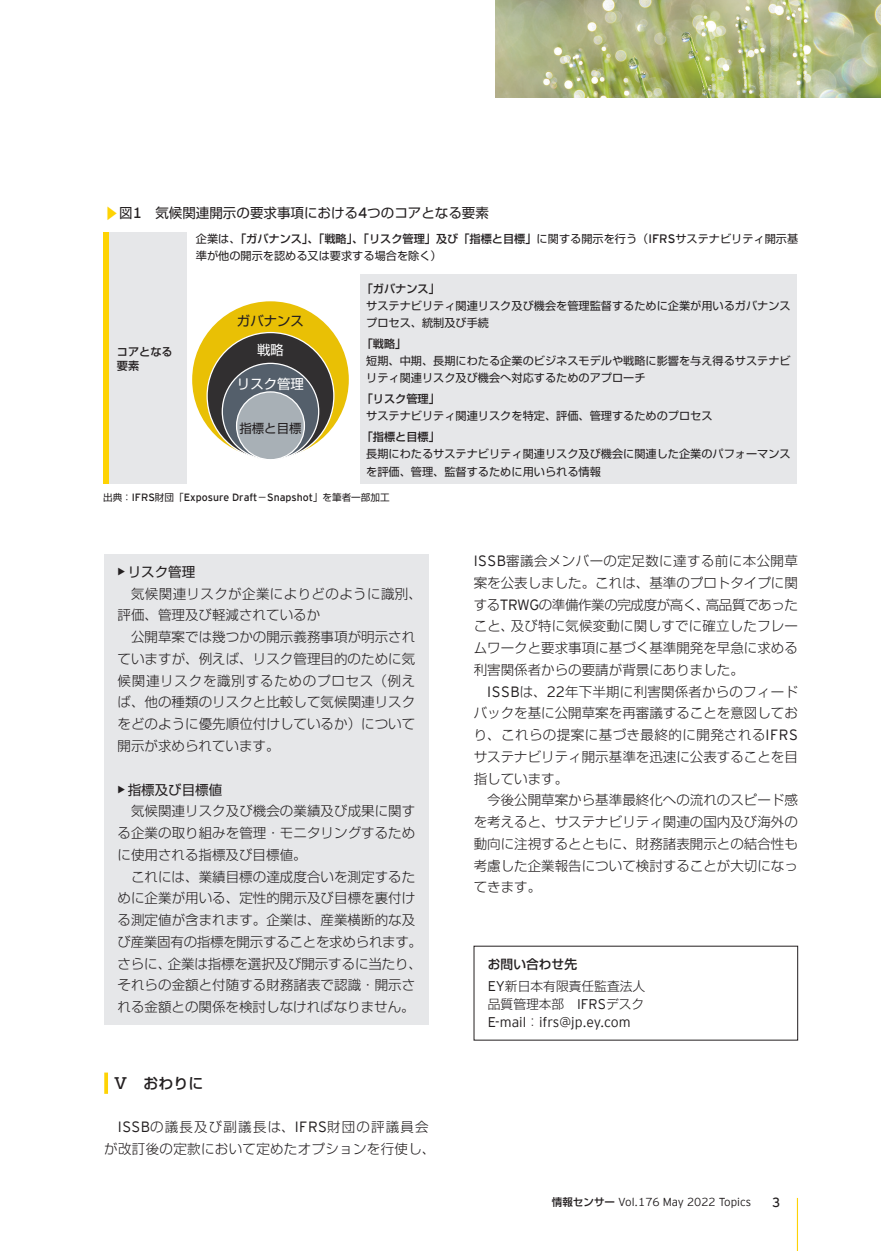
<style>
.page{position:relative;width:881px;height:1251px;background:#fff}
.page>*{position:absolute;margin:0;border:0;box-sizing:border-box;transform-origin:0 0}
.t1{font:500 15px "Shin Go Pro";color:#231f20}
.t2{font:300 13.95px "EY Interstate";color:#231f20}
.t3{font:300 13.5px/21.8px "Shin Go Pro";color:#231f20;text-align:justify}
.t4{font:300 13.5px/21.8px "Shin Go Pro";letter-spacing:.025em;color:#231f20;text-align:center}
.t5{font:13.5px "Shin Go Pro";color:#231f20}
.t6{font:300 13.5px "Shin Go Pro";letter-spacing:-.02em;color:#231f20}
.t7{font:300 13.5px "Shin Go Pro";letter-spacing:.03em;color:#231f20}
.t8{font:300 13.5px "Shin Go Pro";letter-spacing:.055em;color:#231f20}
.t9{font:13.35px "Shin Go Pro";color:#fff}
.t10{font:13.35px "Shin Go Pro";color:#231f20}
.t11{font:300 12.75px/21.8px "Shin Go Pro";color:#231f20}
.t12{font:12.45px "Shin Go Pro";color:#231f20}
.t13{font:300 11.55px "EY Interstate";color:#231f20}
.t14{font:11.1px/17px "Shin Go Pro";color:#231f20}
.t15{font:500 11.1px/13.8px "Shin Go Pro";color:#231f20}
.t16{font:10.5px "EY Interstate";color:#231f20}
.s1{font-size:14.85px;color:#fed304}
.s2{font-family:"EY Interstate";font-weight:300;font-size:14.85px}
.s3{font-weight:500}
.s4{font-family:"EY Interstate";font-size:12.3px}
.s5{font-family:"Shin Go Pro";font-size:9.6px}
.s6{font-family:"EY Interstate";font-weight:700;font-size:14.85px}
.s7{font-family:"EY Interstate";font-size:14.85px}
.s8{font-family:"EY Interstate";font-size:13.95px}
.s9{font-family:"Shin Go Pro";font-size:12.75px}
.s10{font-family:"Shin Go Pro";font-weight:500;font-size:10.5px}
.s11{font-family:"Shin Go Pro";font-size:10.5px}
.s12{font-size:13.2px}
</style>
<div class="page">
<div style="left:104px;top:554px;width:324px;height:470px;background:#e6e7e9"></div>
<svg style="left:104px;top:1072px;width:4px;height:21px"></svg>
<img style="left:495px;top:0;width:385px;height:97px">
<hr style="left:796px;top:1197px;width:1px;height:53px;background:#fed304">
<div style="left:103px;top:232px;width:6px;height:251px;background:#fed304"></div>
<div style="left:109px;top:232px;width:78px;height:251px;background:#e6e7e9"></div>
<div style="left:359px;top:274px;width:437px;height:210px;background:#e6e7e9"></div>
<div style="left:192px;top:301px;width:156px;height:157px;background:#e9c005;border-radius:50%"></div>
<div style="left:207px;top:332px;width:127px;height:127px;background:#312f30;border-radius:50%"></div>
<div style="left:222px;top:363px;width:96px;height:96px;background:#545f6b;border-radius:50%"></div>
<div style="left:236px;top:392px;width:68px;height:67px;background:#a8b0b6;border-radius:50%"></div>
<div style="left:236px;top:391px;width:69px;height:69px;border:1px solid #fff;border-radius:50%"></div>
<p class="t5" style="left:104px;top:202px;width:386px"><span class="s1">▶</span>図<span class="s2">1</span>　気候関連開示の要求事項における<span class="s2">4</span>つのコアとなる要素</p>
<p class="t15" style="left:117px;top:344px;width:57px">コアとなる要素</p>
<p class="t14" style="left:196px;top:229px;width:603px">企業は、<span class="s3">「ガバナンス」、「戦略」、「リスク管理」及び「指標と目標」</span>に関する開示を行う（<span class="s4">IFRS</span>サステナビリティ開示基準が他の開示を認める又は要求する場合を除く）</p>
<p class="t10" style="left:237px;top:310px;width:68px">ガバナンス</p>
<p class="t9" style="left:257px;top:339px;width:28px">戦略</p>
<p class="t9" style="left:237px;top:372px;width:68px">リスク管理</p>
<p class="t12" style="left:239px;top:418px;width:64px">指標と目標</p>
<p class="t15" style="left:361px;top:280px;width:80px">「ガバナンス」</p>
<p class="t14" style="left:366px;top:295px;width:426px">サステナビリティ関連リスク及び機会を管理監督するために企業が用いるガバナンスプロセス、統制及び手続</p>
<p class="t15" style="left:361px;top:335px;width:46px">「戦略」</p>
<p class="t14" style="left:366px;top:351px;width:426px">短期、中期、長期にわたる企業のビジネスモデルや戦略に影響を与え得るサステナビリティ関連リスク及び機会へ対応するためのアプローチ</p>
<p class="t15" style="left:361px;top:390px;width:80px">「リスク管理」</p>
<p class="t14" style="left:366px;top:406px;width:348px">サステナビリティ関連リスクを特定、評価、管理するためのプロセス</p>
<p class="t15" style="left:361px;top:429px;width:80px">「指標と目標」</p>
<p class="t14" style="left:366px;top:444px;width:426px">長期にわたるサステナビリティ関連リスク及び機会に関連した企業のパフォーマンスを評価、管理、監督するために用いられる情報</p>
<p class="t16" style="left:103px;top:491px;width:288px"><span class="s5">出典：</span>IFRS<span class="s5">財団「</span>Exposure Draft<span class="s5">－</span>Snapshot<span class="s5">」を筆者一部加工</span></p>
<p class="t5" style="left:117px;top:560px;width:79px"><span class="s6">•</span> リスク管理</p>
<p class="t7" style="left:131px;top:582px;width:292px">気候関連リスクが企業によりどのように識別、</p>
<p class="t3" style="left:117px;top:602px;width:204px">評価、管理及び軽減されているか</p>
<p class="t3" style="left:131px;top:624px;width:286px">公開草案では幾つかの開示義務事項が明示され</p>
<p class="t3" style="left:117px;top:646px;width:299px">ていますが、例えば、リスク管理目的のために気</p>
<p class="t8" style="left:117px;top:669px;width:299px">候関連リスクを識別するためのプロセス（例え</p>
<p class="t3" style="left:117px;top:689px;width:299px">ば、他の種類のリスクと比較して気候関連リスク</p>
<p class="t3" style="left:117px;top:711px;width:299px">をどのように優先順位付けしているか）について</p>
<p class="t3" style="left:117px;top:733px;width:163px">開示が求められています。</p>
<p class="t5" style="left:117px;top:778px;width:106px"><span class="s6">•</span> 指標及び目標値</p>
<p class="t3" style="left:131px;top:798px;width:286px">気候関連リスク及び機会の業績及び成果に関す</p>
<p class="t3" style="left:117px;top:820px;width:299px">る企業の取り組みを管理・モニタリングするため</p>
<p class="t3" style="left:117px;top:842px;width:190px">に使用される指標及び目標値。</p>
<p class="t3" style="left:131px;top:863px;width:286px">これには、業績目標の達成度合いを測定するた</p>
<p class="t3" style="left:117px;top:885px;width:299px">めに企業が用いる、定性的開示及び目標を裏付け</p>
<p class="t3" style="left:117px;top:907px;width:299px">る測定値が含まれます。企業は、産業横断的な及</p>
<p class="t6" style="left:117px;top:930px;width:306px">び産業固有の指標を開示することを求められます。</p>
<p class="t3" style="left:117px;top:950px;width:306px">さらに、企業は指標を選択及び開示するに当たり、</p>
<p class="t3" style="left:117px;top:972px;width:299px">それらの金額と付随する財務諸表で認識・開示さ</p>
<p class="t3" style="left:117px;top:994px;width:298px">れる金額との関係を検討しなければなりません。</p>
<p class="t1" style="left:113px;top:1070px;width:91px">Ⅴ　おわりに</p>
<p class="t4" style="left:104px;top:1113px;width:332px"><span class="s7">ISSB</span>の議長及び副議長は、<span class="s7">IFRS</span>財団の評議員会<br>が改訂後の定款において定めたオプションを行使し、</p>
<p class="t3" style="left:473px;top:548px;width:326px"><span class="s7">ISSB</span>審議会メンバーの定足数に達する前に本公開草案を公表しました。これは、基準のプロトタイプに関する<span class="s7">TRWG</span>の準備作業の完成度が高く、高品質であったこと、及び特に気候変動に関しすでに確立したフレームワークと要求事項に基づく基準開発を早急に求める利害関係者からの要請が背景にありました。</p>
<p class="t3" style="left:473px;top:678px;width:326px;text-indent:14px"><span class="s7">ISSB</span>は、<span class="s7">22</span>年下半期に利害関係者からのフィードバックを基に公開草案を再審議することを意図しており、これらの提案に基づき最終的に開発される<span class="s7">IFRS</span>サステナビリティ開示基準を迅速に公表することを目指しています。</p>
<p class="t3" style="left:473px;top:787px;width:325px;text-indent:14px">今後公開草案から基準最終化への流れのスピード感を考えると、サステナビリティ関連の国内及び海外の動向に注視するとともに、財務諸表開示との結合性も考慮した企業報告について検討することが大切になってきます。</p>
<p class="t11" style="left:487px;top:951px;width:159px"><span class="s3">お問い合わせ先<br></span><span class="s8">EY</span>新日本有限責任監査法人</p>
<p class="t11" style="left:487px;top:991px;width:158px">品質管理本部　<span class="s8">IFRS</span>デスク</p>
<p class="t2" style="left:487px;top:1014px;width:144px">E-mail<span class="s9">：</span>ifrs@jp.ey.com</p>
<p class="t13" style="left:551px;top:1195px;width:230px"><span class="s10">情報センサー</span> Vol.176 May 2022 Topics<span class="s11">　　</span><span class="s12">3</span></p>
</div>
